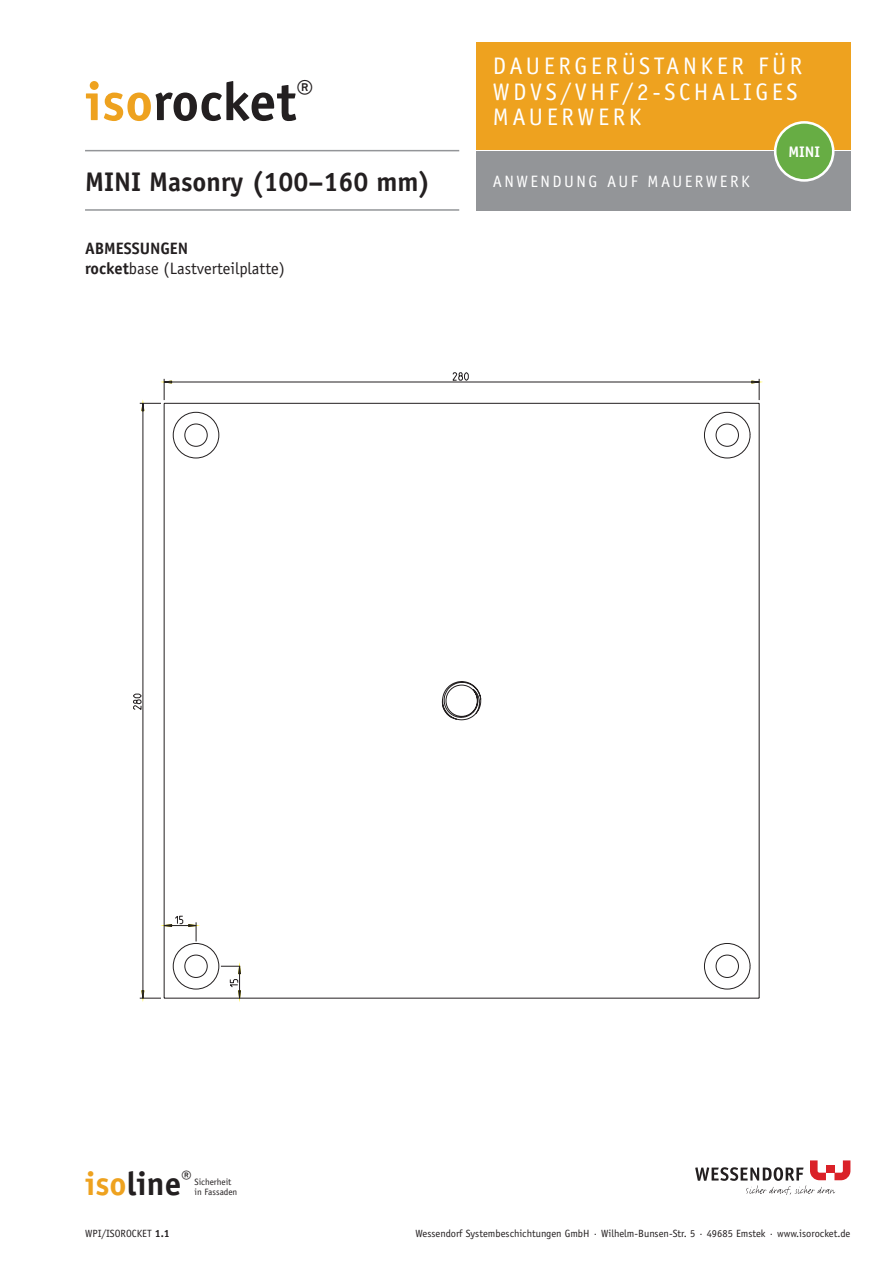
<style>
.page{position:relative;width:893px;height:1263px;background:#fff}
.page>*{position:absolute;margin:0;border:0;box-sizing:border-box;transform-origin:0 0}
.t1{font:700 54px "Officina Sans Std";color:#231f20}
.t2{font:700 27px "Officina Sans Std";color:#231f20}
.t3{font:24px/25.5px "Officina Sans Std";letter-spacing:.15em;color:#fff}
.t4{font:16.5px/19.5px "Officina Sans Std";color:#231f20}
.t5{font:16.5px "Officina Sans Std";letter-spacing:.15em;color:#fff}
.t6{font:700 15.3px "Officina Sans Std";color:#fff}
.t7{font:10.5px "Officina Sans Std";color:#231f20}
.t8{font:9.15px/9.8px "Officina Sans Std";color:#231f20}
.s1{color:#eea21f}
.s2{font-weight:700}
.s3{font-weight:700;font-size:33px;color:#eea21f}
.s4{font-weight:700;font-size:33px}
.s5{font-size:19.2px}
</style>
<div class="page">
<svg style="left:695px;top:1160px;width:155px;height:35px"></svg>
<div style="left:826px;top:1165px;width:8px;height:8px;background:#da2128"></div>
<div style="left:476px;top:43px;width:374px;height:107px;background:#eea21f"></div>
<div style="left:476px;top:151px;width:374px;height:60px;background:#939598"></div>
<hr style="left:85px;top:150px;width:374px;height:1px;background:#939598">
<hr style="left:85px;top:209px;width:374px;height:2px;background:#939598">
<div style="left:775px;top:122px;width:58px;height:58px;background:#67ad44;border-radius:50%"></div>
<div style="left:774px;top:121px;width:60px;height:61px;border:3px solid #fff;border-radius:50%"></div>
<svg style="left:452px;top:372px;width:17px;height:6px"></svg>
<svg style="left:139px;top:378px;width:621px;height:621px"></svg>
<svg style="left:163px;top:403px;width:597px;height:596px"></svg>
<h1 class="t1" style="left:85px;top:68px;width:230px"><span class="s1">iso</span>rocket<sup>®</sup></h1>
<h3 class="t3" style="left:493px;top:53px;width:311px">DAUERGERÜSTANKER FÜR<br>WDVS/VHF/2-SCHALIGES<br>MAUERWERK</h3>
<h3 class="t6" style="left:788px;top:142px;width:33px">MINI</h3>
<h2 class="t2" style="left:85px;top:165px;width:347px">MINI Masonry (100–160 mm)</h2>
<h3 class="t5" style="left:493px;top:172px;width:258px">ANWENDUNG AUF MAUERWERK</h3>
<h3 class="t4" style="left:85px;top:239px;width:201px"><span class="s2">ABMESSUNGEN<br>rocket</span>base (Lastverteilplatte)</h3>
<p class="t8" style="left:195px;top:1177px;width:44px;text-indent:-110px"><span class="s3">iso</span><span class="s4">line</span><span class="s5">®</span> Sicherheit in Fassaden</p>
<p class="t7" style="left:85px;top:1228px;width:86px">WPI/ISOROCKET <span class="s2">1.1</span></p>
<p class="t7" style="left:415px;top:1228px;width:436px">Wessendorf Systembeschichtungen GmbH · Wilhelm-Bunsen-Str. 5 · 49685 Emstek · www.isorocket.de</p>
</div>
